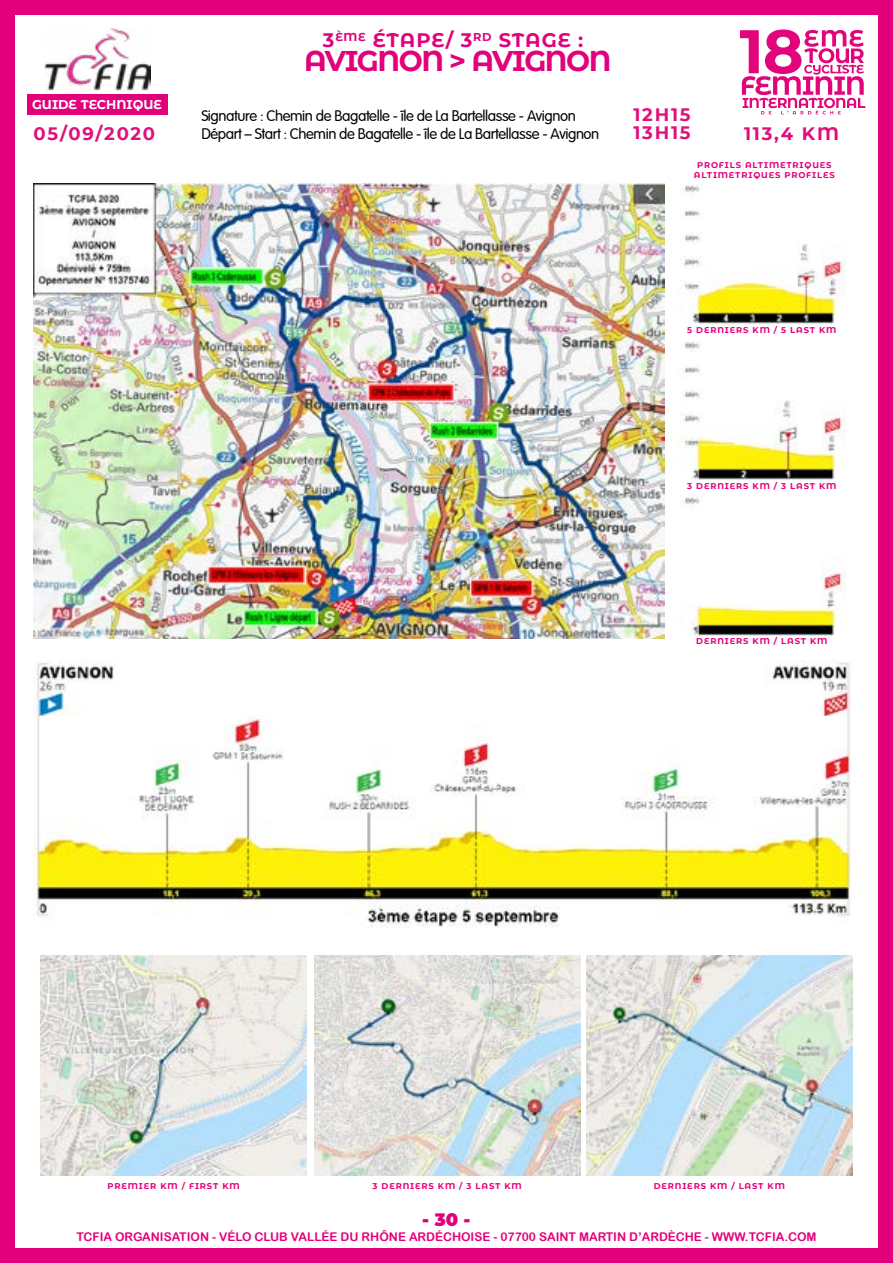
<style>
.page{position:relative;width:893px;height:1263px;background:#fff}
.page>*{position:absolute;margin:0;border:0;box-sizing:border-box;transform-origin:0 0}
.t1{font:700 28.5px "Montserrat Alternates";letter-spacing:-.05em;color:#e2017b}
.t2{font:700 19.5px "Montserrat Alternates";letter-spacing:.045em;color:#e2017b}
.t3{font:700 18px "Montserrat Alternates";letter-spacing:.1em;color:#e20f7b}
.t4{font:900 18px "Montserrat Alternates";color:#e2017b}
.t5{font:15px "Arial Rounded";letter-spacing:-.025em;color:#000}
.t6{font:700 12.75px "Montserrat Alternates";color:#fff}
.t7{font:12px "Arial Rounded MT Bold";color:#e2017b}
.t8{font:700 8.4px/10.1px "Montserrat Alternates";letter-spacing:.1em;color:#e2017b;text-align:center}
</style>
<div class="page">
<div style="left:0;top:0;width:893px;height:1263px;border:15px solid #e2017b"></div>
<svg style="left:892px;top:0;width:1px;height:1263px"></svg>
<img style="left:684px;top:185px;width:161px;height:138px">
<img style="left:679px;top:342px;width:166px;height:137px">
<img style="left:684px;top:497px;width:161px;height:138px">
<img style="left:45px;top:28px;width:105px;height:66px">
<div style="left:28px;top:94px;width:140px;height:20px;background:#e2017b"></div>
<svg style="left:740px;top:29px;width:125px;height:85px"></svg>
<img style="left:33px;top:184px;width:632px;height:455px">
<img style="left:33px;top:716px;width:818px;height:211px">
<img style="left:33px;top:660px;width:817px;height:56px">
<img style="left:41px;top:956px;width:266px;height:220px">
<img style="left:314px;top:956px;width:266px;height:220px">
<img style="left:586px;top:956px;width:266px;height:220px">
<h2 class="t2" style="left:323px;top:26px;width:262px">3<sup>ÈME</sup> ÉTAPE/ 3<sup>RD</sup> STAGE :</h2>
<h1 class="t1" style="left:304px;top:41px;width:309px">AVIGNON &gt; AVIGNON</h1>
<h3 class="t6" style="left:32px;top:96px;width:131px">GUIDE TECHNIQUE</h3>
<h3 class="t5" style="left:201px;top:105px;width:376px">Signature : Chemin de Bagatelle - île de La Bartellasse - Avignon</h3>
<h3 class="t3" style="left:633px;top:102px;width:59px">12H15</h3>
<h3 class="t5" style="left:201px;top:123px;width:399px">Départ – Start : Chemin de Bagatelle - île de La Bartellasse - Avignon</h3>
<h3 class="t3" style="left:633px;top:120px;width:59px">13H15</h3>
<h3 class="t3" style="left:33px;top:121px;width:123px">05/09/2020</h3>
<h3 class="t3" style="left:744px;top:120px;width:96px">113,4 KM</h3>
<p class="t8" style="left:694px;top:159px;width:142px">PROFILS ALTIMETRIQUES<br>ALTIMETRIQUES PROFILES</p>
<p class="t8" style="left:687px;top:324px;width:151px">5 DERNIERS KM / 5 LAST KM</p>
<p class="t8" style="left:687px;top:480px;width:151px">3 DERNIERS KM / 3 LAST KM</p>
<p class="t8" style="left:696px;top:636px;width:133px">DERNIERS KM / LAST KM</p>
<p class="t8" style="left:108px;top:1181px;width:134px">PREMIER KM / FIRST KM</p>
<p class="t8" style="left:373px;top:1181px;width:151px">3 DERNIERS KM / 3 LAST KM</p>
<p class="t8" style="left:654px;top:1181px;width:133px">DERNIERS KM / LAST KM</p>
<h3 class="t4" style="left:422px;top:1206px;width:50px">- 30 -</h3>
<h3 class="t7" style="left:76px;top:1229px;width:742px">TCFIA ORGANISATION - VÉLO CLUB VALLÉE DU RHÔNE ARDÉCHOISE - 07700 SAINT MARTIN D’ARDÈCHE - WWW.TCFIA.COM</h3>
</div>
